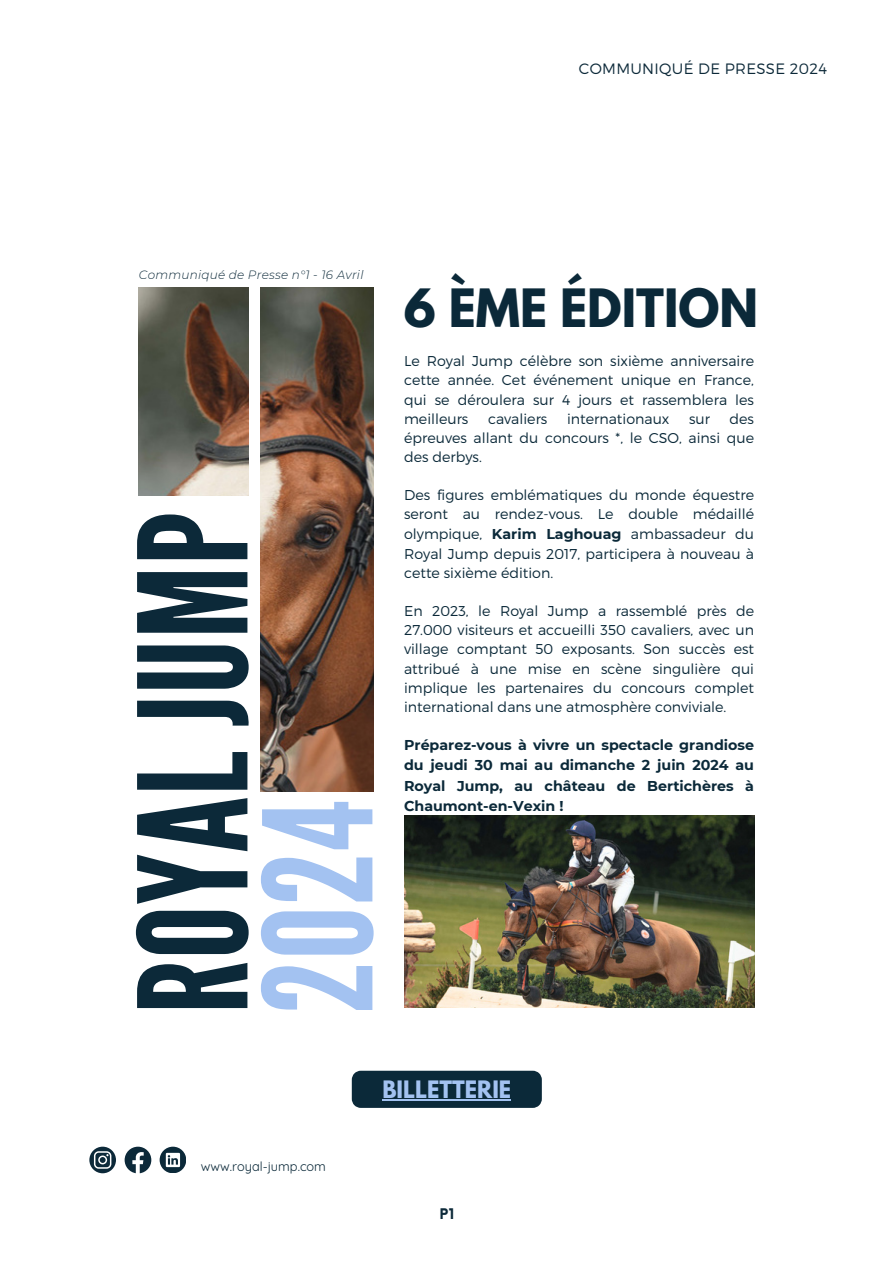
<style>
.page{position:relative;width:894px;height:1264px;background:#fff}
.page>*{position:absolute;margin:0;border:0;box-sizing:border-box;transform-origin:0 0}
.t1{font:150px/124.9px "League Gothic";letter-spacing:.005em;color:#0c2939}
.t2{font:700 46.8px "League Spartan";color:#0b2939}
.t3{font:700 21.3px "League Spartan";color:#a3c2f1}
.t4{font:300 15px "Montserrat";letter-spacing:.02em;color:#0c2939}
.t5{font:900 15px "Lovelo";color:#0c2939}
.t6{font:300 14.25px/19.2px "Montserrat";color:#0b2939;text-align:justify}
.t7{font:700 14.25px/20.2px "Montserrat";color:#0b2939;text-align:justify}
.t8{font:12.9px "Quicksand";color:#0b2939}
.t9{font:italic 300 12px "Montserrat";letter-spacing:.02em;color:#0c2939}
.s1{color:#a3c2f1}
.s2{font-weight:700}
</style>
<div class="page">
<img style="left:139px;top:287px;width:109px;height:208px">
<img style="left:261px;top:287px;width:112px;height:504px">
<svg style="left:89px;top:1146px;width:27px;height:27px"></svg>
<svg style="left:125px;top:1146px;width:26px;height:27px"></svg>
<svg style="left:159px;top:1146px;width:27px;height:27px"></svg>
<svg style="left:166px;top:1152px;width:14px;height:15px"></svg>
<div style="left:352px;top:1070px;width:189px;height:37px;background:#0b2939"></div>
<hr style="left:382px;top:1099px;width:129px;height:1px;background:#a3c2f1">
<img style="left:404px;top:815px;width:350px;height:192px">
<p class="t4" style="left:578px;top:59px;width:250px">COMMUNIQUÉ DE PRESSE 2024</p>
<h3 class="t9" style="left:139px;top:267px;width:226px">Communiqué de Presse n°1 - 16 Avril</h3>
<p class="t1" style="left:135px;top:1014px;width:503px;rotate:-90deg">ROYAL JUMP<br><span class="s1">2024</span></p>
<h6 class="t2" style="left:403px;top:284px;width:356px">6 ÈME ÉDITION</h6>
<p class="t6" style="left:404px;top:351px;width:351px">Le Royal Jump célèbre son sixième anniversaire cette année. Cet événement unique en France, qui se déroulera sur 4 jours et rassemblera les meilleurs</p>
<p class="t6" style="left:404px;top:408px;width:351px;text-indent:325px">des épreuves allant du concours *, le CSO, ainsi que des derbys.</p>
<p class="t6" style="left:404px;top:485px;width:351px">Des figures emblématiques du monde équestre seront au rendez-vous. Le double médaillé olympique, <span class="s2">Karim Laghouag</span> ambassadeur du Royal Jump depuis 2017, participera à nouveau à cette sixième édition.</p>
<p class="t6" style="left:404px;top:601px;width:351px">En 2023, le Royal Jump a rassemblé près de 27.000 visiteurs et accueilli 350 cavaliers, avec un village comptant 50 exposants. Son succès est attribué à une mise en scène singulière qui implique les partenaires du concours complet international dans une atmosphère conviviale.</p>
<h2 class="t7" style="left:404px;top:735px;width:351px">Préparez-vous à vivre un spectacle grandiose du jeudi 30 mai au dimanche 2 juin 2024 au Royal Jump, au château de Bertichères à Chaumont-en-Vexin !</h2>
<p class="t6" style="left:488px;top:408px;width:61px">cavaliers</p>
<p class="t6" style="left:567px;top:408px;width:104px">internationaux</p>
<p class="t6" style="left:688px;top:408px;width:22px">sur</p>
<h1 class="t8" style="left:201px;top:1158px;width:126px">www.royal-jump.com</h1>
<p class="t3" style="left:382px;top:1078px;width:130px">BILLETTERIE</p>
<p class="t5" style="left:439px;top:1207px;width:16px">P1</p>
</div>
